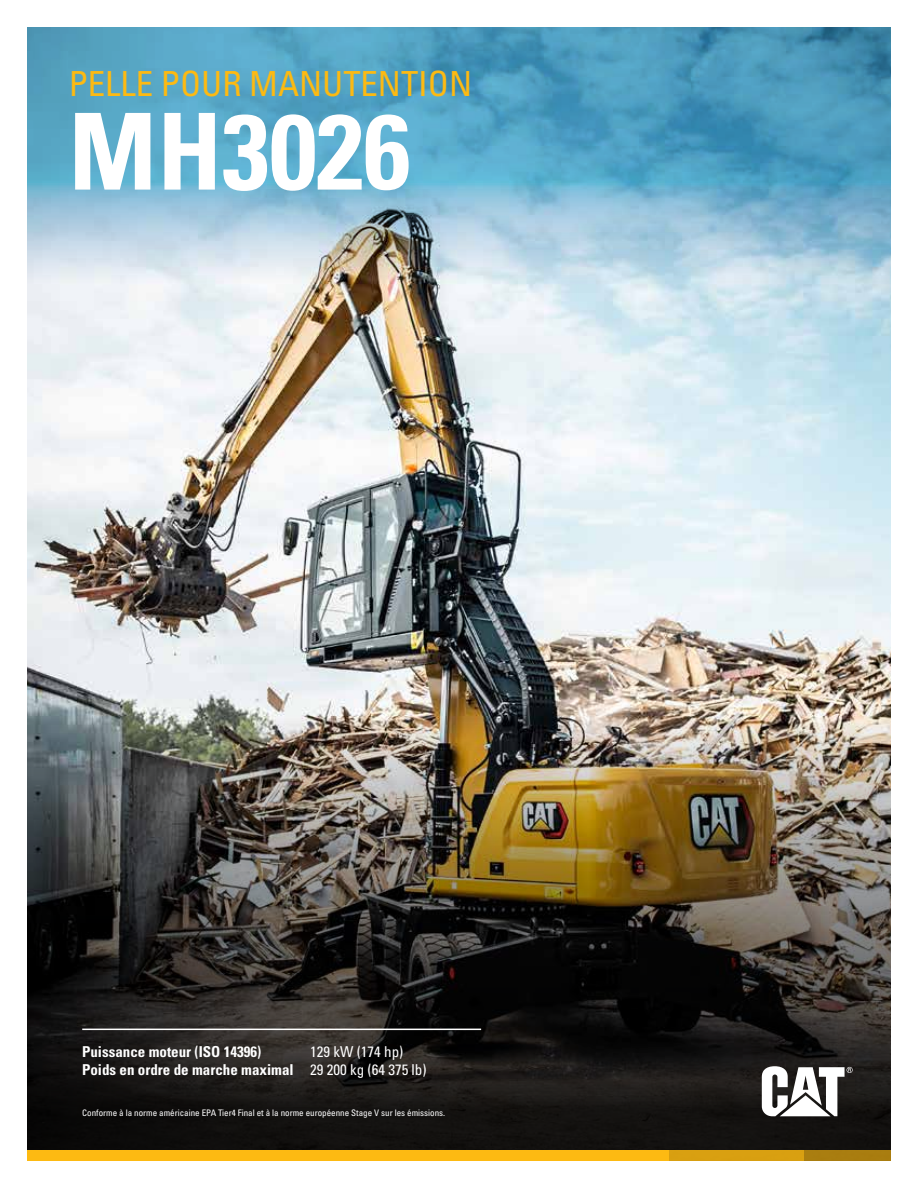
<style>
.page{position:relative;width:918px;height:1188px;background:#fff}
.page>*{position:absolute;margin:0;border:0;box-sizing:border-box;transform-origin:0 0}
.t1{font:106.2px "Univers LTCYR 67 Bold Cond";color:#fff}
.t2{font:condensed 34.5px "Univers LTCYR 57";color:#fdba12}
.t3{font:15px "Univers LTCYR 67 Bold Cond";color:#fff}
.t4{font:condensed 15px "Univers LTCYR 57";color:#fff}
.t5{font:condensed 9px "Univers LTCYR 57";color:#fff}
.s1{font-family:"Univers LTCYR 57";font-stretch:condensed}
</style>
<div class="page">
<img style="left:27px;top:340px;width:864px;height:811px">
<svg style="left:27px;top:27px;width:864px;height:313px;background:#83b7cd"></svg>
<div style="left:27px;top:1151px;width:641px;height:10px;background:#fdba12"></div>
<div style="left:667px;top:1151px;width:137px;height:10px;background:#d9a011"></div>
<div style="left:804px;top:1151px;width:87px;height:10px;background:#a97d10"></div>
<svg style="left:762px;top:1066px;width:91px;height:50px"></svg>
<hr style="left:82px;top:1029px;width:399px;height:1px;background:#fff">
<h2 class="t2" style="left:69px;top:62px;width:405px">PELLE POUR MANUTENTION</h2>
<h1 class="t1" style="left:69px;top:87px;width:343px">MH3026</h1>
<h3 class="t3" style="left:82px;top:1042px;width:181px">Puissance moteur (ISO 14396)</h3>
<h3 class="t4" style="left:310px;top:1042px;width:95px">129 kW (174 hp)</h3>
<h3 class="t3" style="left:82px;top:1060px;width:346px">Poids en ordre de marche maximal <span class="s1">29 200 kg (64 375 lb)</span></h3>
<p class="t5" style="left:82px;top:1107px;width:364px">Conforme à la norme américaine EPA Tier4 Final et à la norme européenne Stage V sur les émissions.</p>
</div>
